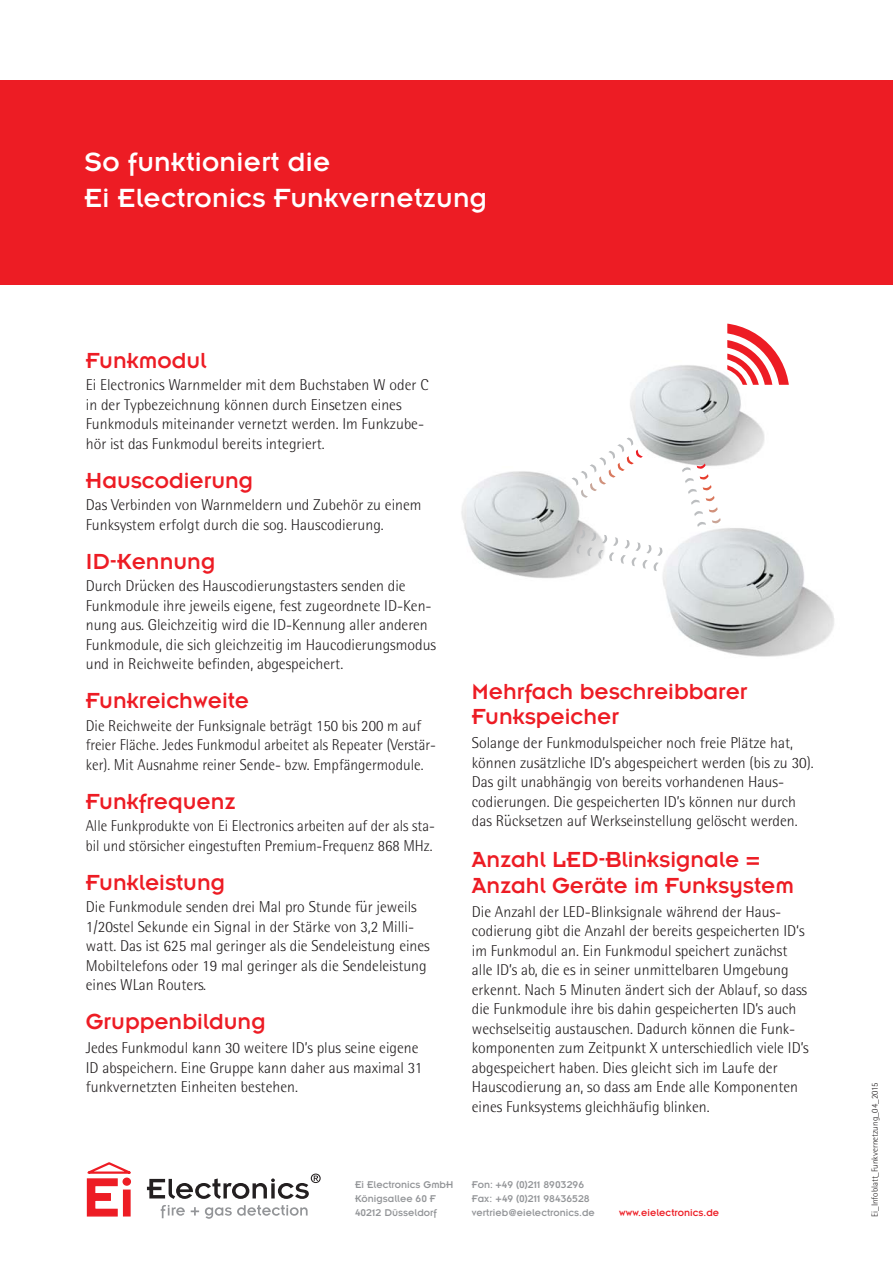
<style>
.page{position:relative;width:893px;height:1263px;background:#fff}
.page>*{position:absolute;margin:0;border:0;box-sizing:border-box;transform-origin:0 0}
.t1{font:28.95px/36px "Insignia LT Std";letter-spacing:.01em;color:#fff}
.t2{font:24px/26px "Insignia LT Std";color:#ed1c24}
.t3{font:300 15.75px/19.5px "Rotis Semi Sans";color:#231f20}
.t4{font:300 15.75px/19.5px "Rotis Semi Sans";color:#231f20;scale:.96 1}
.t5{font:10.8px/14px "Insignia LT Std";letter-spacing:.005em;color:#939598}
.t6{font:10.8px "Insignia LT Std";letter-spacing:.005em;color:#ed1c24}
.t7{font:300 9px "Rotis Semi Sans";color:#231f20}
.s1{font-family:"Lucida Grande";font-weight:400}
</style>
<div class="page">
<svg style="left:86px;top:1162px;width:45px;height:55px"></svg>
<svg style="left:147px;top:1174px;width:174px;height:25px"></svg>
<svg style="left:161px;top:1205px;width:24px;height:13px"></svg>
<svg style="left:191px;top:1207px;width:8px;height:9px"></svg>
<svg style="left:205px;top:1205px;width:103px;height:14px"></svg>
<div style="left:0;top:81px;width:892px;height:204px;background:#ed1c24"></div>
<img style="left:663px;top:528px;width:171px;height:129px">
<img style="left:628px;top:365px;width:137px;height:100px">
<img style="left:461px;top:471px;width:133px;height:107px">
<svg style="left:727px;top:323px;width:62px;height:62px"></svg>
<svg style="left:564px;top:438px;width:86px;height:67px"></svg>
<svg style="left:682px;top:463px;width:45px;height:70px"></svg>
<svg style="left:576px;top:530px;width:90px;height:46px"></svg>
<h1 class="t1" style="left:84px;top:147px;width:404px">So funktioniert die<br>Ei Electronics Funkvernetzung</h1>
<h2 class="t2" style="left:86px;top:350px;width:122px">Funkmodul</h2>
<p class="t3" style="left:86px;top:377px;width:344px">Ei Electronics Warnmelder mit dem Buchstaben W oder C in der Typbezeichnung können durch Einsetzen eines Funkmoduls miteinander vernetzt werden. Im Funkzube&shy;hör ist das Funkmodul bereits integriert.</p>
<h2 class="t2" style="left:86px;top:470px;width:169px">Hauscodierung</h2>
<p class="t3" style="left:86px;top:497px;width:337px">Das Verbinden von Warnmeldern und Zubehör zu einem<br>Funksystem erfolgt durch die sog. Hauscodierung.</p>
<h2 class="t2" style="left:86px;top:551px;width:131px">ID-Kennung</h2>
<p class="t3" style="left:86px;top:578px;width:352px">Durch Dru<span class="s1">̈</span>cken des Hauscodierungstasters senden die Funkmodule ihre jeweils eigene, fest zugeordnete ID-Ken&shy;nung aus. Gleichzeitig wird die ID-Kennung aller anderen Funkmodule, die sich gleichzeitig im Haucodierungsmodus und in Reichweite befinden, abgespeichert.</p>
<h2 class="t2" style="left:86px;top:690px;width:165px">Funkreichweite</h2>
<p class="t3" style="left:86px;top:717px;width:352px">Die Reichweite der Funksignale beträgt 150 bis 200 m auf freier Fläche. Jedes Funkmodul arbeitet als Repeater (Verstär&shy;ker). Mit Ausnahme reiner Sende- bzw. Empfängermodule.</p>
<h2 class="t2" style="left:86px;top:791px;width:151px">Funkfrequenz</h2>
<p class="t4" style="left:86px;top:818px;width:365px">Alle Funkprodukte von Ei Electronics arbeiten auf der als sta&shy;bil und störsicher eingestuften Premium-Frequenz 868 MHz.</p>
<h2 class="t2" style="left:86px;top:872px;width:141px">Funkleistung</h2>
<p class="t3" style="left:86px;top:899px;width:345px">Die Funkmodule senden drei Mal pro Stunde fu<span class="s1">̈</span>r jeweils 1/20stel Sekunde ein Signal in der Stärke von 3,2 Milli&shy;watt. Das ist 625 mal geringer als die Sendeleistung eines Mobiltelefons oder 19 mal geringer als die Sendeleistung eines WLan Routers.</p>
<h2 class="t2" style="left:86px;top:1011px;width:181px">Gruppenbildung</h2>
<p class="t3" style="left:86px;top:1040px;width:338px">Jedes Funkmodul kann 30 weitere ID’s plus seine eigene<br>ID abspeichern. Eine Gruppe kann daher aus maximal 31 funkvernetzten Einheiten bestehen.</p>
<h2 class="t2" style="left:472px;top:680px;width:277px">Mehrfach beschreibbarer<br>Funkspeicher</h2>
<p class="t3" style="left:472px;top:735px;width:343px">Solange der Funkmodulspeicher noch freie Plätze hat, können zusätzliche ID’s abgespeichert werden (bis zu 30).<br>Das gilt unabhängig von bereits vorhandenen Haus&shy;codierungen. Die gespeicherten ID’s können nur durch das Ru<span class="s1">̈</span>cksetzen auf Werkseinstellung gelöscht werden.</p>
<h2 class="t2" style="left:472px;top:849px;width:324px">Anzahl LED-Blinksignale =<br>Anzahl Geräte im Funksystem</h2>
<p class="t3" style="left:472px;top:903px;width:338px">Die Anzahl der LED-Blinksignale während der Haus&shy;codierung gibt die Anzahl der bereits gespeicherten ID‘s im Funkmodul an. Ein Funkmodul speichert zunächst alle ID’s ab, die es in seiner unmittelbaren Umgebung erkennt. Nach 5 Minuten ändert sich der Ablauf, so dass die Funkmodule ihre bis dahin gespeicherten ID’s auch wechselseitig austauschen. Dadurch können die Funk&shy;komponenten zum Zeitpunkt X unterschiedlich viele ID’s abgespeichert haben. Dies gleicht sich im Laufe der Hauscodierung an, so dass am Ende alle Komponenten eines Funksystems gleichhäufig blinken.</p>
<p class="t5" style="left:355px;top:1179px;width:100px">Ei Electronics GmbH<br>Königsallee 60 F<br>40212 Düsseldorf</p>
<p class="t5" style="left:472px;top:1179px;width:125px">Fon: +49 (0)211 8903296<br>Fax: +49 (0)211 98436528 vertrieb@eielectronics.de</p>
<p class="t6" style="left:619px;top:1209px;width:101px">www.eielectronics.de</p>
<p class="t7" style="left:871px;top:1217px;width:136px;rotate:-90deg">Ei_Infoblatt_Funkvernetzung_04_2015</p>
</div>
